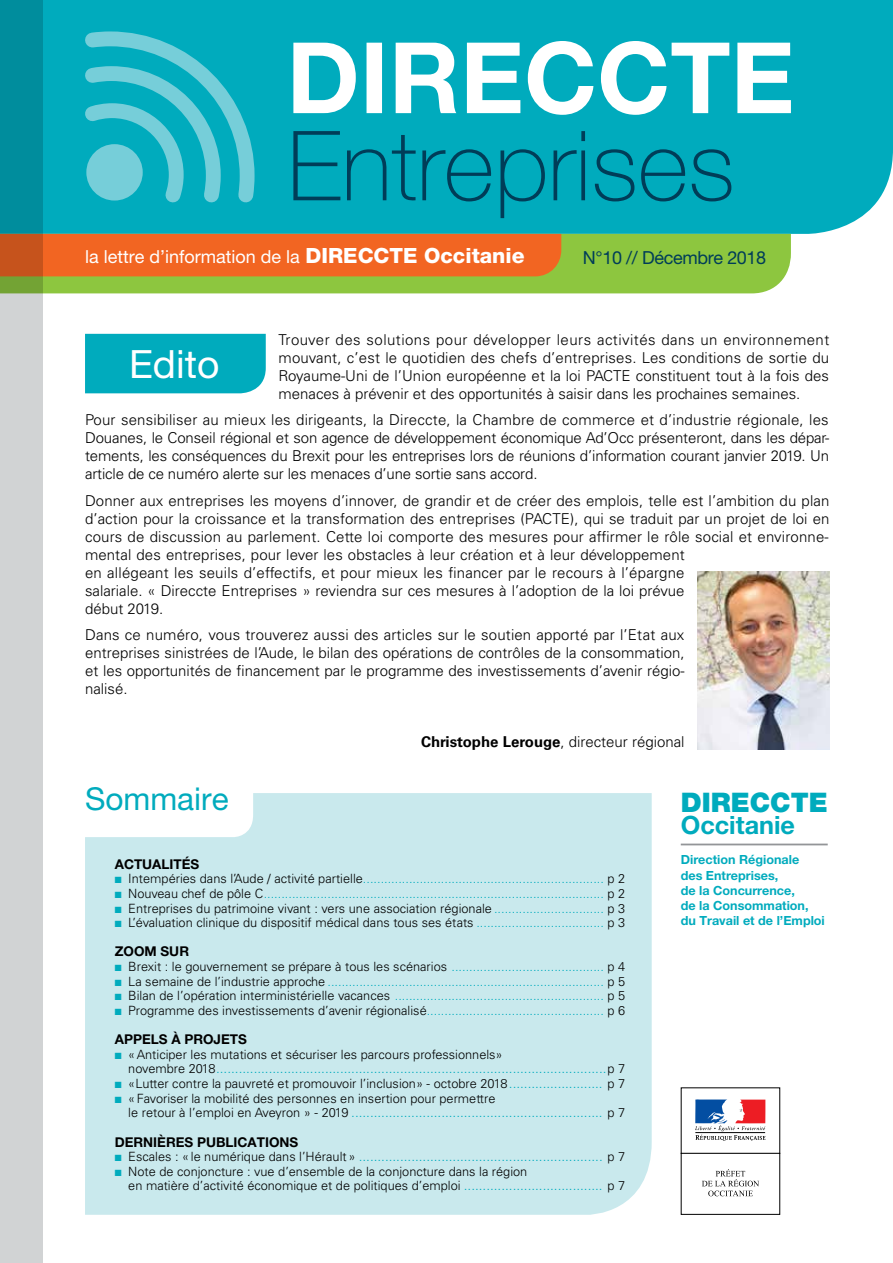
<style>
.page{position:relative;width:893px;height:1263px;background:#fff}
.page>*{position:absolute;margin:0;border:0;box-sizing:border-box;transform-origin:0 0}
.t1{font:39px "Helvetica Neue LT Pro";color:#fff}
.t2{font:31.5px "Helvetica Neue LT Pro";color:#00abbd}
.t3{font:900 27px "Helvetica Neue LT Pro";color:#00abbd}
.t4{font:700 25.2px "Helvetica Neue LT Pro";color:#00abbd}
.t5{font:18px "Helvetica Neue LT Pro";color:#fff}
.t6{font:18px "Helvetica Neue LT Pro";letter-spacing:-.02em;color:#003d58}
.t7{font:300 15px/18px "Univers LT Std";letter-spacing:.005em;color:#000;text-align:justify}
.t8{font:300 13.5px "Univers LT Std";color:#00abbd}
.t9{font:700 13.5px "Helvetica Neue LT Pro";color:#000}
.t10{font:300 12.75px/14.5px "Univers LT Std";color:#000}
.t11{font:300 12.75px "Univers LT Std";color:#00abbd}
.t12{font:700 12.6px/15.1px "Helvetica Neue LT Pro";color:#00abbd}
.s1{font-weight:800;font-size:21px}
.s2{font-weight:700}
.s3{color:#000}
.s4{color:#00abbd}
.s5{font-size:12.75px;color:#000}
.s6{font-size:13.5px;color:#00abbd}
</style>
<div class="page">
<div style="left:43px;top:0;width:850px;height:234px;background:#00abbd"></div>
<svg style="left:293px;top:41px;width:498px;height:74px"></svg>
<svg style="left:74px;top:24px;width:188px;height:190px;background:#26b6c6"></svg>
<div style="left:43px;top:234px;width:748px;height:59px;background:#8dc63f"></div>
<div style="left:43px;top:234px;width:518px;height:42px;background:#f26522"></div>
<svg style="left:0;top:0;width:43px;height:1263px;background:#a8c1c1"></svg>
<svg style="left:293px;top:131px;width:438px;height:87px;background:#009aae"></svg>
<div style="left:85px;top:334px;width:181px;height:59px;background:#00abbd"></div>
<img style="left:697px;top:571px;width:132px;height:179px">
<hr style="left:681px;top:843px;width:147px;height:2px;background:#939598">
<div style="left:681px;top:1153px;width:99px;height:62px;border:1px solid #000"></div>
<svg style="left:702px;top:1169px;width:57px;height:27px"></svg>
<svg style="left:695px;top:1100px;width:70px;height:41px"></svg>
<div style="left:85px;top:793px;width:567px;height:422px;background:#c9e9ed"></div>
<p class="t5" style="left:85px;top:245px;width:441px">la lettre d’information de la <span class="s1">DIRECCTE Occitanie</span></p>
<p class="t6" style="left:583px;top:246px;width:185px">N°10 // Décembre 2018</p>
<p class="t7" style="left:279px;top:330px;width:552px">Trouver des solutions pour développer leurs activités dans un environnement mouvant, c’est le quotidien des chefs d’entreprises. Les conditions de sortie du Royaume-Uni de l’Union européenne et la loi PACTE constituent tout à la fois des menaces à prévenir et des opportunités à saisir dans les prochaines semaines.</p>
<p class="t7" style="left:85px;top:411px;width:746px">Pour sensibiliser au mieux les dirigeants, la Direccte, la Chambre de commerce et d’industrie régionale, les Douanes, le Conseil régional et son agence de développement économique Ad’Occ présenteront, dans les dépar&shy;tements, les conséquences du Brexit pour les entreprises lors de réunions d’information courant janvier 2019. Un article de ce numéro alerte sur les menaces d’une sortie sans accord.</p>
<p class="t7" style="left:85px;top:491px;width:746px;text-align:left">Donner aux entreprises les moyens d’innover, de grandir et de créer des emplois, telle est l’ambition du plan d’action pour la croissance et la transformation des entreprises (PACTE), qui se traduit par un projet de loi en cours de discussion au parlement. Cette loi comporte des mesures pour affirmer le rôle social et environne&shy;mental des entreprises, pour lever les obstacles à leur création et à leur développement<br>en allégeant les seuils d’effectifs, et pour mieux les financer par le recours à l’épargne<br>salariale. « Direccte Entreprises » reviendra sur ces mesures à l’adoption de la loi prévue<br>début 2019.</p>
<p class="t7" style="left:85px;top:626px;width:601px">Dans ce numéro, vous trouverez aussi des articles sur le soutien apporté par l’Etat aux entreprises sinistrées de l’Aude, le bilan des opérations de contrôles de la consommation, et les opportunités de financement par le programme des investissements d’avenir régio&shy;nalisé.</p>
<h1 class="t1" style="left:129px;top:340px;width:92px">Edito</h1>
<p class="t7" style="left:421px;top:733px;width:265px"><span class="s2">Christophe Lerouge</span>, directeur régional</p>
<h2 class="t2" style="left:85px;top:780px;width:145px">Sommaire</h2>
<p class="t9" style="left:115px;top:855px;width:86px">Actualités</p>
<p class="t11" style="left:115px;top:871px;width:512px">■ <span class="s3">Intempéries dans l’Aude / activité partielle</span>.................................................................... <span class="s3">p 2</span></p>
<p class="t11" style="left:115px;top:886px;width:512px">■ <span class="s3">Nouveau chef de pôle C</span>................................................................................................ <span class="s3">p 2</span></p>
<p class="t10" style="left:115px;top:901px;width:512px"><span class="s4">■</span> Entreprises du patrimoine vivant : vers une association régionale <span class="s4">...............................</span> p 3</p>
<p class="t10" style="left:115px;top:915px;width:512px"><span class="s4">■</span> L’évaluation clinique du dispositif médical dans tous ses états <span class="s4">....................................</span> p 3</p>
<p class="t9" style="left:115px;top:943px;width:71px">Zoom sur</p>
<p class="t10" style="left:115px;top:959px;width:512px"><span class="s4">■</span> Brexit : le gouvernement se prépare à tous les scénarios <span class="s4">...........................................</span> p 4</p>
<p class="t11" style="left:115px;top:973px;width:512px">■ <span class="s3">La semaine de l’industrie approche</span> .............................................................................. <span class="s3">p 5</span></p>
<p class="t11" style="left:115px;top:988px;width:512px">■ <span class="s3">Bilan de l’opération interministérielle vacances</span> ........................................................... <span class="s3">p 5</span></p>
<p class="t11" style="left:115px;top:1003px;width:512px">■ <span class="s3">Programme des investissements d’avenir régionalisé</span>.................................................. <span class="s3">p 6</span></p>
<p class="t9" style="left:115px;top:1031px;width:134px">Appels à projets</p>
<p class="t10" style="left:115px;top:1047px;width:389px"><span class="s4">■</span> «Anticiper les mutations et sécuriser les parcours professionnels»</p>
<p class="t8" style="left:128px;top:1060px;width:498px"><span class="s5">novembre 2018</span>........................................................................................................<span class="s5">p 7</span></p>
<p class="t10" style="left:115px;top:1076px;width:512px"><span class="s4">■</span> «Lutter contre la pauvreté et promouvoir l’inclusion» - octobre 2018<span class="s6">.........................</span> p 7</p>
<p class="t10" style="left:115px;top:1091px;width:382px"><span class="s4">■</span> «Favoriser la mobilité des personnes en insertion pour permettre</p>
<p class="t8" style="left:128px;top:1104px;width:498px"><span class="s5">le retour à l’emploi en Aveyron » - 2019</span> ................................................................... <span class="s5">p 7</span></p>
<p class="t9" style="left:115px;top:1133px;width:133px">Dernières publicat</p>
<p class="t9" style="left:265px;top:1133px;width:35px">ions</p>
<p class="t8" style="left:115px;top:1148px;width:512px">■ <span class="s5">Escales : «le numérique dans l’Hérault»</span> ................................................................. <span class="s5">p 7</span></p>
<p class="t10" style="left:128px;top:1164px;width:498px;text-indent:-14px"><span class="s4">■</span> Note de conjoncture : vue d’ensemble de la conjoncture dans la région<br>en matière d’activité économique et de politiques d’emploi <span class="s6">.....................................</span> p 7</p>
<h3 class="t3" style="left:681px;top:787px;width:149px">DIRECCTE</h3>
<h3 class="t4" style="left:681px;top:809px;width:116px">Occitanie</h3>
<p class="t12" style="left:681px;top:852px;width:146px">Direction Régionale<br>des Entreprises,<br>de la Concurrence,<br>de la Consommation, du Travail et de l’Emploi</p>
</div>
